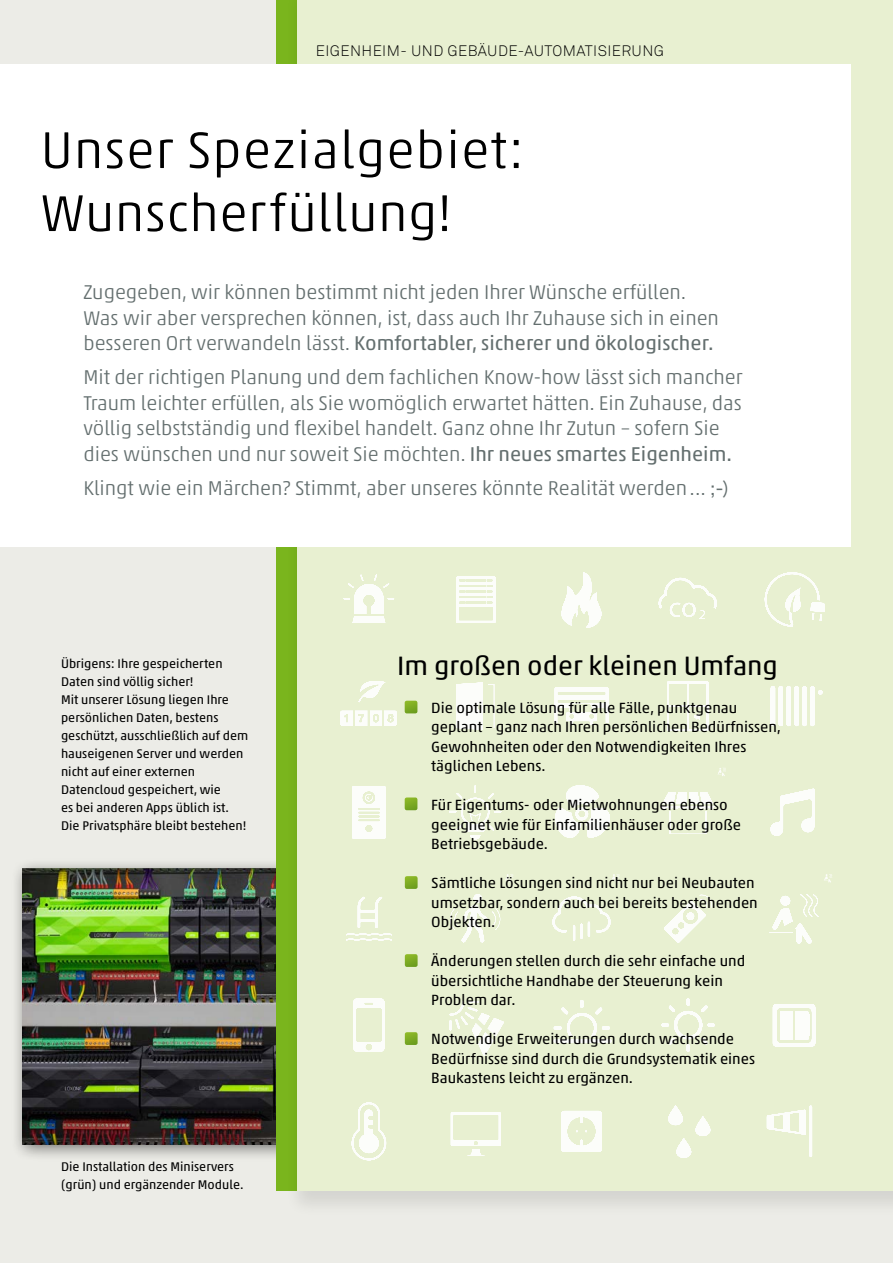
<style>
.page{position:relative;width:893px;height:1263px;background:#ecece7}
.page>*{position:absolute;margin:0;border:0;box-sizing:border-box;transform-origin:0 0}
.t1{font:300 52.5px/63px "Akko Pro";letter-spacing:.02em;color:#000}
.t2{font:27px "Akko Pro";color:#000}
.t3{font:300 20.25px/25.5px "Akko Pro";color:#646f6f}
.t4{font:15px/19.5px "Akko Pro";color:#000}
.t5{font:15px "Akkurat Light Pro";letter-spacing:.025em;color:#000}
.t6{font:12.75px/18px "Akko Pro";color:#000}
.s1{font-weight:400}
.s2{font-family:"Akkurat Pro";font-weight:400;font-size:18.75px}
</style>
<div class="page">
<div style="left:11px;top:858px;width:304px;height:304px;background:#000;opacity:.5"></div>
<img style="left:22px;top:869px;width:254px;height:275px">
<div style="left:276px;top:0;width:22px;height:1191px;background:#7ab51d"></div>
<div style="left:285px;top:0;width:608px;height:1218px;background:#000;opacity:.1"></div>
<div style="left:298px;top:0;width:595px;height:1191px;background:#e8f0d1"></div>
<svg style="left:343px;top:574px;width:51px;height:49px"></svg>
<svg style="left:340px;top:681px;width:57px;height:45px"></svg>
<svg style="left:352px;top:786px;width:34px;height:53px"></svg>
<svg style="left:346px;top:896px;width:46px;height:45px"></svg>
<svg style="left:353px;top:998px;width:32px;height:54px"></svg>
<svg style="left:351px;top:1102px;width:36px;height:59px"></svg>
<svg style="left:456px;top:576px;width:40px;height:47px"></svg>
<svg style="left:456px;top:682px;width:39px;height:48px"></svg>
<svg style="left:449px;top:785px;width:53px;height:55px"></svg>
<svg style="left:505px;top:874px;width:8px;height:8px"></svg>
<svg style="left:450px;top:894px;width:51px;height:49px"></svg>
<svg style="left:449px;top:1001px;width:55px;height:55px"></svg>
<svg style="left:450px;top:1112px;width:51px;height:44px"></svg>
<svg style="left:561px;top:572px;width:41px;height:56px"></svg>
<svg style="left:554px;top:687px;width:55px;height:38px"></svg>
<svg style="left:555px;top:785px;width:55px;height:53px"></svg>
<svg style="left:611px;top:874px;width:9px;height:8px"></svg>
<svg style="left:552px;top:896px;width:59px;height:45px"></svg>
<svg style="left:553px;top:1000px;width:59px;height:43px"></svg>
<svg style="left:561px;top:1111px;width:41px;height:41px"></svg>
<svg style="left:658px;top:577px;width:59px;height:42px"></svg>
<svg style="left:667px;top:681px;width:42px;height:50px"></svg>
<svg style="left:718px;top:768px;width:8px;height:8px"></svg>
<svg style="left:661px;top:792px;width:54px;height:42px"></svg>
<svg style="left:664px;top:894px;width:48px;height:49px"></svg>
<svg style="left:661px;top:998px;width:54px;height:54px"></svg>
<svg style="left:668px;top:1105px;width:43px;height:53px"></svg>
<svg style="left:764px;top:572px;width:61px;height:55px"></svg>
<svg style="left:770px;top:686px;width:53px;height:40px"></svg>
<svg style="left:770px;top:788px;width:45px;height:48px"></svg>
<svg style="left:824px;top:874px;width:8px;height:8px"></svg>
<svg style="left:769px;top:894px;width:50px;height:50px"></svg>
<svg style="left:772px;top:1004px;width:44px;height:43px"></svg>
<svg style="left:766px;top:1105px;width:47px;height:52px"></svg>
<div style="left:0;top:64px;width:850px;height:482px;background:#fff"></div>
<svg style="left:405px;top:701px;width:12px;height:12px"></svg>
<svg style="left:405px;top:797px;width:12px;height:13px"></svg>
<svg style="left:405px;top:876px;width:13px;height:13px"></svg>
<svg style="left:405px;top:954px;width:13px;height:13px"></svg>
<svg style="left:405px;top:1032px;width:13px;height:13px"></svg>
<p class="t5" style="left:316px;top:42px;width:350px">EIGENHEIM- UND GEBÄUDE-AUTOMATISIERUNG</p>
<h1 class="t1" style="left:41px;top:118px;width:485px">Unser Spezialgebiet:<br>Wunscherfüllung!</h1>
<h3 class="t3" style="left:83px;top:279px;width:637px">Zugegeben, wir können bestimmt nicht jeden Ihrer Wünsche erfüllen.<br>Was wir aber versprechen können, ist, dass auch Ihr Zuhause sich in einen besseren Ort verwandeln lässt. <span class="s1">Komfortabler, sicherer und ökologischer.</span></h3>
<p class="t3" style="left:83px;top:364px;width:661px">Mit der richtigen Planung und dem fachlichen Know-how lässt sich mancher Traum leichter erfüllen, als Sie womöglich erwartet hätten. Ein Zuhause, das völlig selbstständig und flexibel handelt. Ganz ohne Ihr Zutun – sofern Sie dies wünschen und nur soweit Sie möchten. <span class="s1">Ihr neues smartes Eigenheim.</span></p>
<h3 class="t3" style="left:83px;top:475px;width:646px">Klingt wie ein Märchen? Stimmt, aber unseres könnte Realität werden... <span class="s2">;-)</span></h3>
<p class="t6" style="left:61px;top:654px;width:189px">Übrigens: Ihre gespeicherten<br>Daten sind völlig sicher!<br>Mit unserer Lösung liegen Ihre persönlichen Daten, bestens geschützt, ausschließlich auf dem hauseigenen Server und werden nicht auf einer externen<br>Datencloud gespeichert, wie<br>es bei anderen Apps üblich ist.<br>Die Privatsphäre bleibt bestehen!</p>
<p class="t6" style="left:61px;top:1157px;width:184px">Die Installation des Miniservers (grün) und ergänzender Module.</p>
<h2 class="t2" style="left:397px;top:649px;width:382px">Im großen oder kleinen Umfang</h2>
<p class="t4" style="left:431px;top:697px;width:351px">Die optimale Lösung für alle Fälle, punktgenau geplant – ganz nach Ihren persönlichen Bedürfnissen, Gewohnheiten oder den Notwendigkeiten Ihres täglichen Lebens.</p>
<p class="t4" style="left:431px;top:795px;width:311px">Für Eigentums- oder Mietwohnungen ebenso geeignet wie für Einfamilienhäuser oder große<br>Betriebsgebäude.</p>
<p class="t4" style="left:431px;top:873px;width:328px">Sämtliche Lösungen sind nicht nur bei Neubauten umsetzbar, sondern auch bei bereits bestehenden<br>Objekten.</p>
<p class="t4" style="left:431px;top:951px;width:315px">Änderungen stellen durch die sehr einfache und übersichtliche Handhabe der Steuerung kein<br>Problem dar.</p>
<p class="t4" style="left:431px;top:1029px;width:325px">Notwendige Erweiterungen durch wachsende<br>Bedürfnisse sind durch die Grundsystematik eines<br>Baukastens leicht zu ergänzen.</p>
</div>
